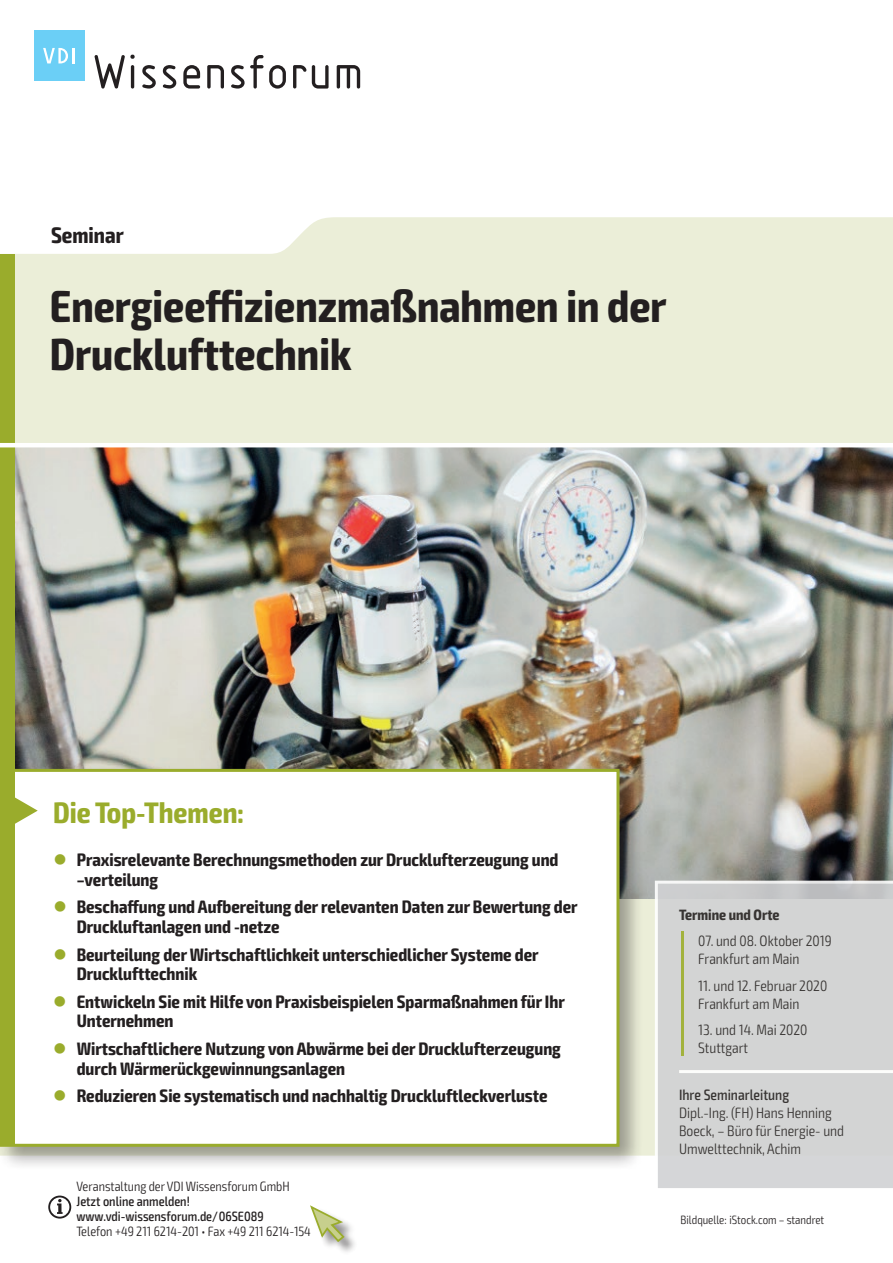
<style>
.page{position:relative;width:893px;height:1263px;background:#fff}
.page>*{position:absolute;margin:0;border:0;box-sizing:border-box;transform-origin:0 0}
.t1{font:700 condensed 45px/48px "Exo 2";color:#231f20}
.t2{font:700 condensed 29.7px "Exo 2";color:#9aac2c}
.t3{font:700 condensed 22.5px "Exo 2";color:#231f20}
.t4{font:700 condensed 18px/19.5px "Exo 2";color:#231f20}
.t5{font:300 condensed 15px/18px "Exo 2";color:#231f20}
.t6{font:500 condensed 15px "Exo 2";color:#231f20}
.t7{font:700 condensed 15px "Exo 2";color:#231f20}
.t8{font:300 condensed 13.5px "Exo 2";color:#231f20}
.t9{font:500 condensed 13.5px/15px "Exo 2";color:#231f20}
.t10{font:300 condensed 12px "Exo 2";color:#231f20}
.s1{color:#9aac2c}
</style>
<div class="page">
<div style="left:14px;top:217px;width:879px;height:938px;background:#ebeed8"></div>
<img style="left:14px;top:447px;width:879px;height:451px">
<div style="left:0;top:765px;width:644px;height:406px;background:#231f20;opacity:.4"></div>
<div style="left:2px;top:770px;width:616px;height:375px;background:#fff"></div>
<div style="left:3px;top:772px;width:11px;height:372px;background:#9aac2c"></div>
<div style="left:0;top:769px;width:619px;height:378px;border:3px solid #9aac2c"></div>
<svg style="left:14px;top:796px;width:24px;height:29px"></svg>
<div style="left:0;top:254px;width:14px;height:519px;background:#9aac2c"></div>
<div style="left:311px;top:1206px;width:47px;height:49px;background:#231f20;opacity:.5"></div>
<svg style="left:310px;top:1205px;width:36px;height:38px"></svg>
<hr style="left:0;top:443px;width:893px;height:4px;background:#fff">
<svg style="left:655px;top:881px;width:238px;height:307px;background:#d3d4d3"></svg>
<svg style="left:48px;top:1195px;width:23px;height:23px"></svg>
<svg style="left:94px;top:54px;width:41px;height:35px"></svg>
<svg style="left:142px;top:65px;width:14px;height:24px"></svg>
<svg style="left:163px;top:65px;width:13px;height:24px"></svg>
<svg style="left:183px;top:65px;width:17px;height:24px"></svg>
<svg style="left:207px;top:65px;width:17px;height:24px"></svg>
<svg style="left:231px;top:55px;width:55px;height:34px"></svg>
<svg style="left:293px;top:65px;width:36px;height:24px"></svg>
<svg style="left:337px;top:65px;width:23px;height:24px"></svg>
<div style="left:34px;top:30px;width:50px;height:51px;background:#6bcff6"></div>
<svg style="left:43px;top:48px;width:31px;height:15px"></svg>
<p class="t3" style="left:51px;top:221px;width:74px">Seminar</p>
<h1 class="t1" style="left:50px;top:283px;width:618px">Energieeffizienzmaßnahmen in der<br>Drucklufttechnik</h1>
<h2 class="t2" style="left:53px;top:794px;width:192px">Die Top-Themen:</h2>
<p class="t4" style="left:77px;top:850px;width:483px;text-indent:-23px"><span class="s1">●</span> Praxisrelevante Berechnungsmethoden zur Drucklufterzeugung und –verteilung</p>
<p class="t4" style="left:77px;top:898px;width:502px;text-indent:-23px"><span class="s1">●</span> Beschaffung und Aufbereitung der relevanten Daten zur Bewertung der<br>Druckluftanlagen und -netze</p>
<p class="t4" style="left:77px;top:945px;width:463px;text-indent:-23px"><span class="s1">●</span> Beurteilung der Wirtschaftlichkeit unterschiedlicher Systeme der<br>Drucklufttechnik</p>
<p class="t4" style="left:77px;top:992px;width:490px;text-indent:-23px"><span class="s1">●</span> Entwickeln Sie mit Hilfe von Praxisbeispielen Sparmaßnahmen für Ihr<br>Unternehmen</p>
<p class="t4" style="left:77px;top:1039px;width:486px;text-indent:-23px"><span class="s1">●</span> Wirtschaftlichere Nutzung von Abwärme bei der Drucklufterzeugung durch Wärmerückgewinnungsanlagen</p>
<p class="t4" style="left:53px;top:1087px;width:496px"><span class="s1">●</span> Reduzieren Sie systematisch und nachhaltig Druckluftleckverluste</p>
<p class="t8" style="left:77px;top:1178px;width:215px">Veranstaltung der VDI Wissensforum GmbH</p>
<p class="t9" style="left:77px;top:1194px;width:189px">Jetzt online anmelden! www.vdi-wissensforum.de/06SE089</p>
<p class="t8" style="left:77px;top:1223px;width:236px">Telefon +49 211 6214-201 • Fax +49 211 6214-154</p>
<p class="t7" style="left:679px;top:905px;width:102px">Termine und Orte</p>
<p class="t5" style="left:698px;top:932px;width:135px">07. und 08. Oktober 2019<br>Frankfurt am Main</p>
<p class="t5" style="left:698px;top:976px;width:130px">11. und 12. Februar 2020<br>Frankfurt am Main</p>
<p class="t5" style="left:698px;top:1021px;width:111px">13. und 14. Mai 2020<br>Stuttgart</p>
<p class="t6" style="left:679px;top:1086px;width:112px">Ihre Seminarleitung</p>
<p class="t5" style="left:679px;top:1104px;width:166px">Dipl.-Ing. (FH) Hans Henning<br>Boeck, – Büro für Energie- und<br>Umwelttechnik, Achim</p>
<p class="t10" style="left:681px;top:1212px;width:145px">Bildquelle: iStock.com – standret</p>
</div>
